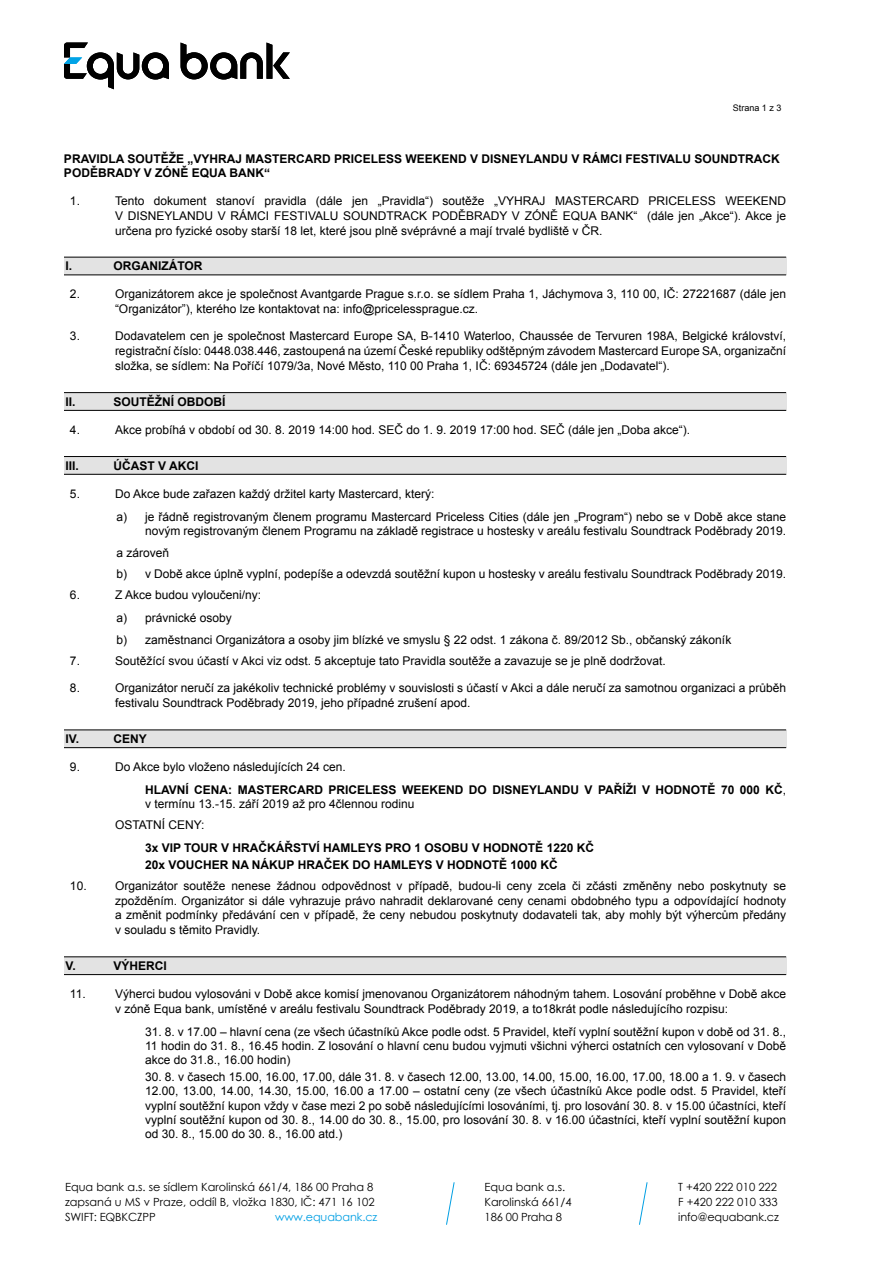
<style>
.page{position:relative;width:893px;height:1263px;background:#fff}
.page>*{position:absolute;margin:0;border:0;box-sizing:border-box;transform-origin:0 0}
.t1{font:12px/14.7px "Arial CE";color:#000}
.t2{font:700 12px/23px "Arial CE";color:#000}
.t3{font:700 12px/14.7px "Arial";color:#000}
.t4{font:11.25px/15px "Century Gothic";color:#000}
.t5{font:11.25px "Century Gothic";letter-spacing:-.01em;color:#009fe3}
.t6{font:9px "Arial CE";color:#000}
.s1{font-weight:400}
</style>
<div class="page">
<svg style="left:446px;top:1182px;width:9px;height:43px"></svg>
<svg style="left:639px;top:1182px;width:9px;height:43px"></svg>
<svg style="left:181px;top:43px;width:109px;height:37px"></svg>
<svg style="left:64px;top:43px;width:105px;height:46px"></svg>
<div style="left:64px;top:257px;width:722px;height:18px;background:#e3e3e3"></div>
<hr style="left:64px;top:257px;width:722px;height:1px;background:#000">
<hr style="left:64px;top:274px;width:722px;height:1px;background:#000">
<div style="left:64px;top:393px;width:722px;height:17px;background:#e3e3e3"></div>
<hr style="left:64px;top:392px;width:722px;height:1px;background:#000">
<hr style="left:64px;top:410px;width:722px;height:1px;background:#000">
<div style="left:64px;top:457px;width:722px;height:17px;background:#e3e3e3"></div>
<hr style="left:64px;top:456px;width:722px;height:1px;background:#000">
<hr style="left:64px;top:474px;width:722px;height:1px;background:#000">
<div style="left:64px;top:730px;width:722px;height:18px;background:#e3e3e3"></div>
<hr style="left:64px;top:729px;width:722px;height:1px;background:#000">
<hr style="left:64px;top:747px;width:722px;height:1px;background:#000">
<div style="left:64px;top:957px;width:722px;height:17px;background:#e3e3e3"></div>
<hr style="left:64px;top:956px;width:722px;height:1px;background:#000">
<hr style="left:64px;top:974px;width:722px;height:1px;background:#000">
<p class="t6" style="left:733px;top:102px;width:50px">Strana 1 z 3</p>
<p class="t3" style="left:64px;top:151px;width:717px">PRAVIDLA SOUTĚŽE „VYHRAJ MASTERCARD PRICELESS WEEKEND V DISNEYLANDU V RÁMCI FESTIVALU SOUNDTRACK<br>PODĚBRADY V ZÓNĚ EQUA BANK“</p>
<p class="t1" style="left:70px;top:194px;width:12px">1.</p>
<p class="t1" style="left:115px;top:194px;width:673px;text-align:justify">Tento dokument stanoví pravidla (dále jen „Pravidla“) soutěže „VYHRAJ MASTERCARD PRICELESS WEEKEND V DISNEYLANDU V RÁMCI FESTIVALU SOUNDTRACK PODĚBRADY V ZÓNĚ EQUA BANK“ (dále jen „Akce“). Akce je určena pro fyzické osoby starší 18 let, které jsou plně svéprávné a mají trvalé bydliště v ČR.</p>
<p class="t3" style="left:65px;top:259px;width:8px">I.</p>
<p class="t3" style="left:113px;top:259px;width:91px">ORGANIZÁTOR</p>
<p class="t1" style="left:70px;top:287px;width:12px">2.</p>
<p class="t1" style="left:115px;top:287px;width:673px">Organizátorem akce je společnost Avantgarde Prague s.r.o. se sídlem Praha 1, Jáchymova 3, 110 00, IČ: 27221687 (dále jen “Organizátor”), kterého lze kontaktovat na: info@pricelessprague.cz.</p>
<p class="t1" style="left:70px;top:329px;width:12px">3.</p>
<p class="t1" style="left:115px;top:329px;width:673px;text-align:justify">Dodavatelem cen je společnost Mastercard Europe SA, B-1410 Waterloo, Chaussée de Tervuren 198A, Belgické království, registrační číslo: 0448.038.446, zastoupená na území České republiky odštěpným závodem Mastercard Europe SA, organizační složka, se sídlem: Na Poříčí 1079/3a, Nové Město, 110 00 Praha 1, IČ: 69345724 (dále jen „Dodavatel“).</p>
<p class="t3" style="left:65px;top:395px;width:12px">II.</p>
<p class="t3" style="left:113px;top:395px;width:114px">SOUTĚŽNÍ OBDOBÍ</p>
<p class="t1" style="left:70px;top:422px;width:12px">4.</p>
<p class="t1" style="left:115px;top:422px;width:577px">Akce probíhá v období od 30. 8. 2019 14:00 hod. SEČ do 1. 9. 2019 17:00 hod. SEČ (dále jen „Doba akce“).</p>
<p class="t3" style="left:65px;top:458px;width:15px">III.</p>
<p class="t3" style="left:113px;top:458px;width:86px">ÚČAST V AKCI</p>
<p class="t1" style="left:70px;top:486px;width:12px">5.</p>
<p class="t1" style="left:115px;top:482px;width:673px;line-height:23px">Do Akce bude zařazen každý držitel karty Mastercard, který:<br>a) je řádně registrovaným členem programu Mastercard Priceless Cities (dále jen „Program“) nebo se v Době akce stane</p>
<p class="t1" style="left:116px;top:520px;width:671px;line-height:21.6px;text-indent:28px">novým registrovaným členem Programu na základě registrace u hostesky v areálu festivalu Soundtrack Poděbrady 2019. a zároveň<br>b) v Době akce úplně vyplní, podepíše a odevzdá soutěžní kupon u hostesky v areálu festivalu Soundtrack Poděbrady 2019.</p>
<p class="t1" style="left:70px;top:588px;width:12px">6.</p>
<p class="t1" style="left:115px;top:584px;width:148px;line-height:23px">Z Akce budou vyloučeni/ny: a) právnické osoby</p>
<p class="t1" style="left:116px;top:632px;width:616px">b) zaměstnanci Organizátora a osoby jim blízké ve smyslu § 22 odst. 1 zákona č. 89/2012 Sb., občanský zákoník</p>
<p class="t1" style="left:70px;top:653px;width:12px">7.</p>
<p class="t1" style="left:115px;top:653px;width:552px">Soutěžící svou účastí v Akci viz odst. 5 akceptuje tato Pravidla soutěže a zavazuje se je plně dodržovat.</p>
<p class="t1" style="left:70px;top:681px;width:12px">8.</p>
<p class="t1" style="left:115px;top:681px;width:673px">Organizátor neručí za jakékoliv technické problémy v souvislosti s účastí v Akci a dále neručí za samotnou organizaci a průběh festivalu Soundtrack Poděbrady 2019, jeho případné zrušení apod.</p>
<p class="t3" style="left:65px;top:732px;width:15px">IV.</p>
<p class="t3" style="left:113px;top:732px;width:35px">CENY</p>
<p class="t1" style="left:70px;top:760px;width:12px">9.</p>
<p class="t2" style="left:145px;top:755px;width:643px;text-indent:-30px"><span class="s1">Do Akce bylo vloženo následujících 24 cen.<br></span>HLAVNÍ CENA: MASTERCARD PRICELESS WEEKEND DO DISNEYLANDU V PAŘÍŽI V HODNOTĚ 70 000 KČ<span class="s1">,</span></p>
<p class="t1" style="left:115px;top:794px;width:301px;line-height:21px;text-indent:30px">v termínu 13.-15. září 2019 až pro 4člennou rodinu<br>OSTATNÍ CENY:</p>
<p class="t2" style="left:145px;top:840px;width:450px;line-height:16.5px">3x VIP TOUR V HRAČKÁŘSTVÍ HAMLEYS PRO 1 OSOBU V HODNOTĚ 1220 KČ<br>20x VOUCHER NA NÁKUP HRAČEK DO HAMLEYS V HODNOTĚ 1000 KČ</p>
<p class="t1" style="left:115px;top:878px;width:673px;text-align:justify;text-indent:-45px">10. Organizátor soutěže nenese žádnou odpovědnost v případě, budou-li ceny zcela či zčásti změněny nebo poskytnuty se zpožděním. Organizátor si dále vyhrazuje právo nahradit deklarované ceny cenami obdobného typu a odpovídající hodnoty a změnit podmínky předávání cen v případě, že ceny nebudou poskytnuty dodavateli tak, aby mohly být výhercům předány v souladu s těmito Pravidly.</p>
<p class="t3" style="left:65px;top:959px;width:12px">V.</p>
<p class="t3" style="left:113px;top:959px;width:55px">VÝHERCI</p>
<p class="t1" style="left:70px;top:986px;width:17px">11.</p>
<p class="t1" style="left:115px;top:986px;width:673px">Výherci budou vylosováni v Době akce komisí jmenovanou Organizátorem náhodným tahem. Losování proběhne v Době akce v zóně Equa bank, umístěné v areálu festivalu Soundtrack Poděbrady 2019, a to18krát podle následujícího rozpisu:</p>
<p class="t1" style="left:145px;top:1024px;width:643px;text-align:justify">31. 8. v 17.00 – hlavní cena (ze všech účastníků Akce podle odst. 5 Pravidel, kteří vyplní soutěžní kupon v době od 31. 8., 11 hodin do 31. 8., 16.45 hodin. Z losování o hlavní cenu budou vyjmuti všichni výherci ostatních cen vylosovaní v Době akce do 31.8., 16.00 hodin)</p>
<p class="t1" style="left:145px;top:1069px;width:643px;text-align:justify">30. 8. v časech 15.00, 16.00, 17.00, dále 31. 8. v časech 12.00, 13.00, 14.00, 15.00, 16.00, 17.00, 18.00 a 1. 9. v časech 12.00, 13.00, 14.00, 14.30, 15.00, 16.00 a 17.00 – ostatní ceny (ze všech účastníků Akce podle odst. 5 Pravidel, kteří vyplní soutěžní kupon vždy v čase mezi 2 po sobě následujícími losováními, tj. pro losování 30. 8. v 15.00 účastníci, kteří vyplní soutěžní kupon od 30. 8., 14.00 do 30. 8., 15.00, pro losování 30. 8. v 16.00 účastníci, kteří vyplní soutěžní kupon od 30. 8., 15.00 do 30. 8., 16.00 atd.)</p>
<p class="t4" style="left:65px;top:1179px;width:311px;text-align:justify">Equa bank a.s. se sídlem Karolinská 661/4, 186 00 Praha 8 zapsaná u MS v Praze, oddíl B, vložka 1830, IČ: 471 16 102<br>SWIFT: EQBKCZPP</p>
<p class="t5" style="left:275px;top:1209px;width:104px">www.equabank.cz</p>
<p class="t4" style="left:485px;top:1179px;width:89px">Equa bank a.s.<br>Karolinská 661/4<br>186 00 Praha 8</p>
<p class="t4" style="left:678px;top:1179px;width:102px">T +420 222 010 222<br>F +420 222 010 333 info@equabank.cz</p>
</div>
